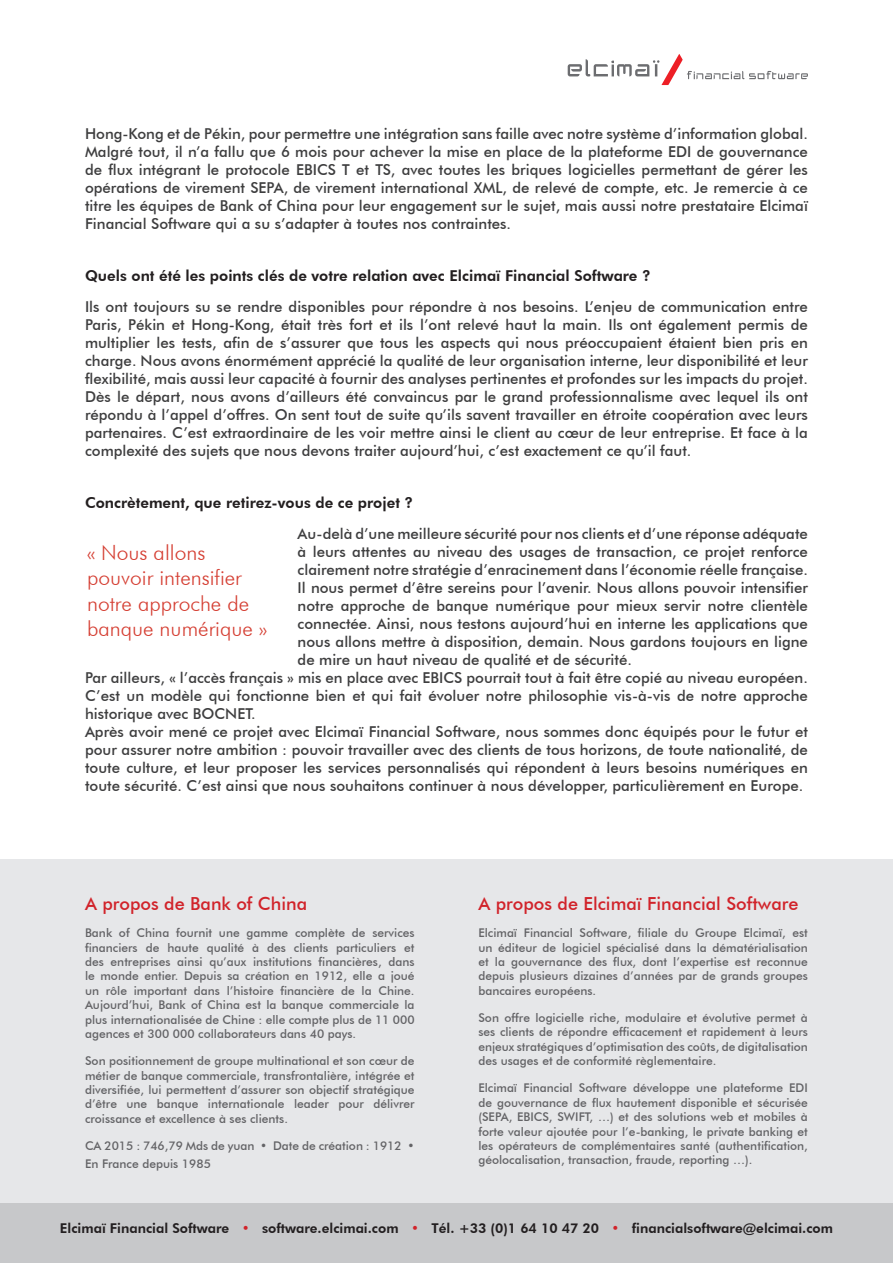
<style>
.page{position:relative;width:893px;height:1263px;background:#fff}
.page>*{position:absolute;margin:0;border:0;box-sizing:border-box;transform-origin:0 0}
.t1{font:300 21px/25.2px "Futura BT";color:#d53f33}
.t2{font:500 18px "Futura BT";color:#d1232a}
.t3{font:500 15px/18px "Futura BT";color:#3e3e3f;text-align:justify}
.t4{font:800 15px "Futura BT";color:#231f20}
.t5{font:800 13.5px "Futura BT";color:#231f20}
.t6{font:500 12px/14.4px "Futura BT";color:#636366;text-align:justify}
.s1{color:#d1232a}
</style>
<div class="page">
<div style="left:0;top:859px;width:893px;height:404px;background:#e6e7e9"></div>
<svg style="left:568px;top:54px;width:240px;height:31px"></svg>
<div style="left:0;top:1203px;width:893px;height:60px;background:#c7c8ca"></div>
<p class="t3" style="left:85px;top:125px;width:724px">Hong-Kong et de Pékin, pour permettre une intégration sans faille avec notre système d’information global.<br>Malgré tout, il n’a fallu que 6 mois pour achever la mise en place de la plateforme EDI de gouvernance de flux intégrant le protocole EBICS T et TS, avec toutes les briques logicielles permettant de gérer les opérations de virement SEPA, de virement international XML, de relevé de compte, etc. Je remercie à ce titre les équipes de Bank of China pour leur engagement sur le sujet, mais aussi notre prestataire Elcimaï Financial Software qui a su s’adapter à toutes nos contraintes.</p>
<p class="t4" style="left:85px;top:267px;width:567px">Quels ont été les points clés de votre relation avec Elcimaï Financial Software ?</p>
<p class="t3" style="left:85px;top:297px;width:724px">Ils ont toujours su se rendre disponibles pour répondre à nos besoins. L’enjeu de communication entre Paris, Pékin et Hong-Kong, était très fort et ils l’ont relevé haut la main. Ils ont également permis de multiplier les tests, afin de s’assurer que tous les aspects qui nous préoccupaient étaient bien pris en charge. Nous avons énormément apprécié la qualité de leur organisation interne, leur disponibilité et leur flexibilité, mais aussi leur capacité à fournir des analyses pertinentes et profondes sur les impacts du projet.<br>Dès le départ, nous avons d’ailleurs été convaincus par le grand professionnalisme avec lequel ils ont répondu à l’appel d’offres. On sent tout de suite qu’ils savent travailler en étroite coopération avec leurs partenaires. C’est extraordinaire de les voir mettre ainsi le client au cœur de leur entreprise. Et face à la complexité des sujets que nous devons traiter aujourd’hui, c’est exactement ce qu’il faut.</p>
<p class="t4" style="left:85px;top:493px;width:330px">Concrètement, que retirez-vous de ce projet ?</p>
<p class="t3" style="left:298px;top:524px;width:512px">Au-delà d’une meilleure sécurité pour nos clients et d’une réponse adéquate</p>
<p class="t3" style="left:298px;top:542px;width:512px">à leurs attentes au niveau des usages de transaction, ce projet renforce</p>
<p class="t3" style="left:298px;top:560px;width:512px">clairement notre stratégie d’enracinement dans l’économie réelle française.</p>
<p class="t3" style="left:298px;top:578px;width:512px">Il nous permet d’être sereins pour l’avenir. Nous allons pouvoir intensifier</p>
<p class="t3" style="left:298px;top:596px;width:512px">notre approche de banque numérique pour mieux servir notre clientèle</p>
<p class="t3" style="left:298px;top:614px;width:512px">connectée. Ainsi, nous testons aujourd’hui en interne les applications que</p>
<p class="t3" style="left:298px;top:632px;width:512px">nous allons mettre à disposition, demain. Nous gardons toujours en ligne</p>
<p class="t3" style="left:298px;top:650px;width:336px">de mire un haut niveau de qualité et de sécurité.</p>
<p class="t3" style="left:85px;top:668px;width:724px">Par ailleurs, « l’accès français » mis en place avec EBICS pourrait tout à fait être copié au niveau européen.</p>
<p class="t3" style="left:85px;top:686px;width:724px">C’est un modèle qui fonctionne bien et qui fait évoluer notre philosophie vis-à-vis de notre approche</p>
<p class="t3" style="left:85px;top:704px;width:172px">historique avec BOCNET.</p>
<p class="t3" style="left:85px;top:722px;width:724px">Après avoir mené ce projet avec Elcimaï Financial Software, nous sommes donc équipés pour le futur et</p>
<p class="t3" style="left:85px;top:740px;width:724px">pour assurer notre ambition : pouvoir travailler avec des clients de tous horizons, de toute nationalité, de</p>
<p class="t3" style="left:85px;top:758px;width:724px">toute culture, et leur proposer les services personnalisés qui répondent à leurs besoins numériques en</p>
<p class="t3" style="left:85px;top:776px;width:720px">toute sécurité. C’est ainsi que nous souhaitons continuer à nous développer, particulièrement en Europe.</p>
<h1 class="t1" style="left:87px;top:540px;width:181px">« Nous allons pouvoir intensifier notre approche de banque numérique »</h1>
<p class="t2" style="left:85px;top:893px;width:224px">A propos de Bank of China</p>
<p class="t6" style="left:85px;top:926px;width:331px">Bank of China fournit une gamme complète de services financiers de haute qualité à des clients particuliers et des entreprises ainsi qu’aux institutions financières, dans le monde entier. Depuis sa création en 1912, elle a joué un rôle important dans l’histoire financière de la Chine.<br>Aujourd’hui, Bank of China est la banque commerciale la plus internationalisée de Chine : elle compte plus de 11 000 agences et 300 000 collaborateurs dans 40 pays.</p>
<p class="t6" style="left:85px;top:1054px;width:331px">Son positionnement de groupe multinational et son cœur de métier de banque commerciale, transfrontalière, intégrée et diversifiée, lui permettent d’assurer son objectif stratégique d’être une banque internationale leader pour délivrer croissance et excellence à ses clients.</p>
<p class="t6" style="left:85px;top:1137px;width:331px;line-height:18px">CA 2015 : 746,79 Mds de yuan • Date de création : 1912 •<br>En France depuis 1985</p>
<p class="t2" style="left:478px;top:893px;width:322px">A propos de Elcimaï Financial Software</p>
<p class="t6" style="left:478px;top:926px;width:331px">Elcimaï Financial Software, filiale du Groupe Elcimaï, est un éditeur de logiciel spécialisé dans la dématérialisation et la gouvernance des flux, dont l’expertise est reconnue depuis plusieurs dizaines d’années par de grands groupes bancaires européens.</p>
<p class="t6" style="left:478px;top:1010px;width:331px">Son offre logicielle riche, modulaire et évolutive permet à ses clients de répondre efficacement et rapidement à leurs enjeux stratégiques d’optimisation des coûts, de digitalisation des usages et de conformité règlementaire.</p>
<p class="t6" style="left:478px;top:1081px;width:331px">Elcimaï Financial Software développe une plateforme EDI de gouvernance de flux hautement disponible et sécurisée (SEPA, EBICS, SWIFT, …) et des solutions web et mobiles à forte valeur ajoutée pour l’e-banking, le private banking et les opérateurs de complémentaires santé (authentification, géolocalisation, transaction, fraude, reporting …).</p>
<p class="t5" style="left:60px;top:1220px;width:775px">Elcimaï Financial Software <span class="s1">•</span> software.elcimai.com <span class="s1">•</span> Tél. +33 (0)1 64 10 47 20 <span class="s1">•</span> financialsoftware@elcimai.com</p>
</div>
